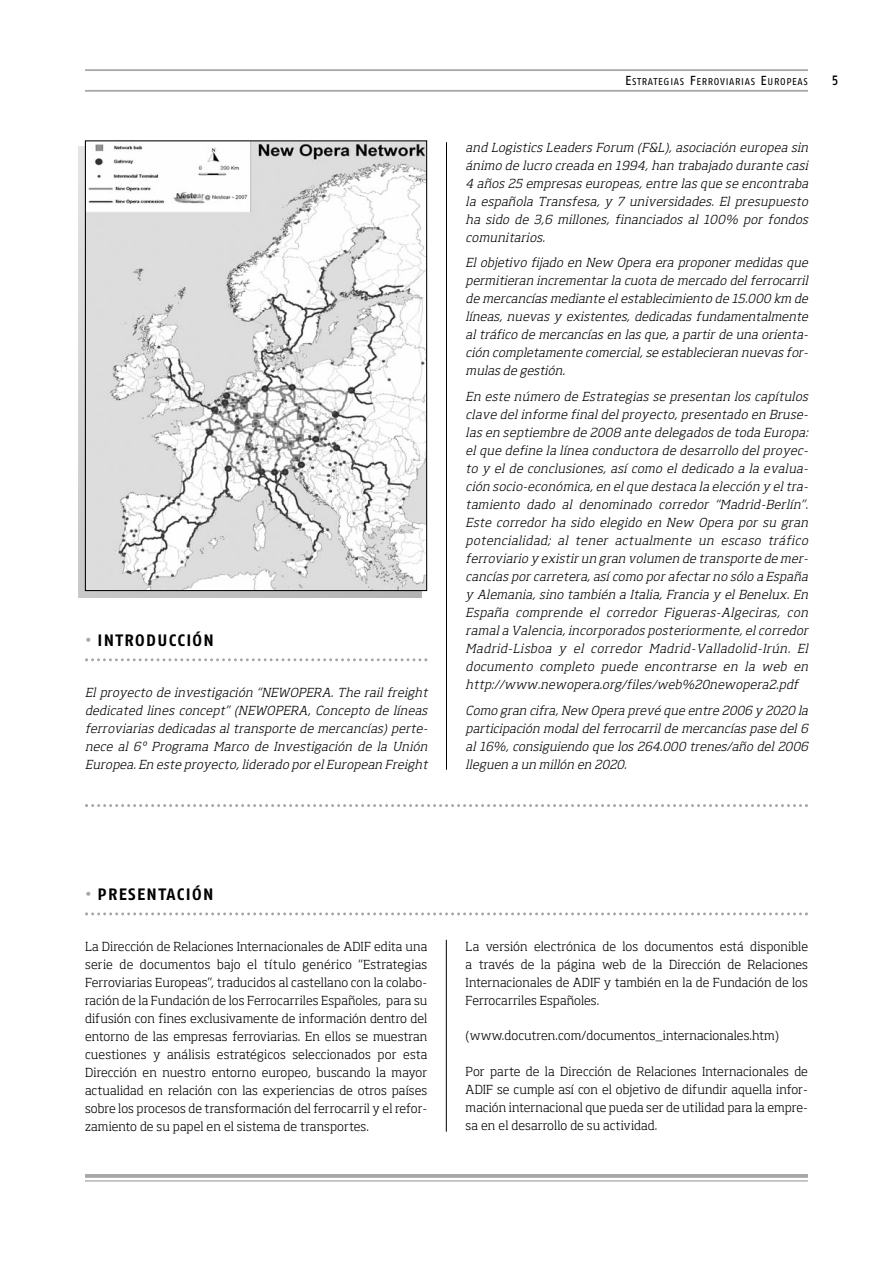
<style>
.page{position:relative;width:893px;height:1263px;background:#fff}
.page>*{position:absolute;margin:0;border:0;box-sizing:border-box;transform-origin:0 0}
.t1{font:700 16.5px "Adif Fago No";letter-spacing:.08em;color:#000}
.t2{font:500 13.5px "Adif Fago No";color:#000;scale:.85 1}
.t3{font:italic 300 12.3px/18px "Soho Std";letter-spacing:.02em;color:#000;text-align:justify}
.t4{font:300 12.3px/18px "Soho Std";letter-spacing:.01em;color:#000;text-align:justify}
.t5{font:9.75px "Adif Fago No";letter-spacing:.07em;color:#000}
.s1{color:#a6a6a6}
.s2{font-size:13.05px}
</style>
<div class="page">
<svg style="left:85px;top:804px;width:723px;height:3px"></svg>
<hr style="left:85px;top:90px;width:723px;height:2px;background:#a6a6a6">
<hr style="left:85px;top:69px;width:723px;height:2px;background:#a6a6a6">
<svg style="left:85px;top:1174px;width:723px;height:4px;background:#ababab"></svg>
<hr style="left:85px;top:1180px;width:723px;height:1px;background:#a6a6a6">
<hr style="left:446px;top:940px;width:1px;height:192px;background:#000">
<svg style="left:85px;top:912px;width:723px;height:3px"></svg>
<svg style="left:79px;top:146px;width:342px;height:451px;background:#c7c7c7"></svg>
<svg style="left:85px;top:658px;width:342px;height:3px"></svg>
<hr style="left:446px;top:142px;width:1px;height:628px;background:#000">
<img style="left:87px;top:142px;width:338px;height:447px">
<div style="left:85px;top:140px;width:342px;height:451px;border:1px solid #000"></div>
<h1 class="t1" style="left:85px;top:634px;width:130px"><span class="s1">•</span> INTRODUCCIÓN</h1>
<p class="t3" style="left:85px;top:685px;width:346px">El proyecto de investigación “NEWOPERA. The rail freight dedicated lines concept” (NEWOPERA, Concepto de líneas ferroviarias dedicadas al transporte de mercancías) perte&shy;nece al 6º Programa Marco de Investigación de la Unión Europea.En este proyecto,liderado por elEuropean Freight</p>
<p class="t5" style="left:625px;top:78px;width:184px"><span class="s2">E</span>STRATEGIAS <span class="s2">F</span>ERROVIARIAS <span class="s2">E</span>UROPEAS</p>
<p class="t2" style="left:832px;top:75px;width:9px">5</p>
<p class="t3" style="left:466px;top:139px;width:346px">and Logistics Leaders Forum (F&amp;L), asociación europea sin ánimo de lucro creada en 1994, han trabajado durante casi 4 años 25 empresas europeas, entre las que se encontraba la española Transfesa, y 7 universidades. El presupuesto ha sido de 3,6 millones, financiados al 100% por fondos comunitarios.</p>
<p class="t3" style="left:466px;top:255px;width:346px">El objetivo fijado en New Opera era proponer medidas que permitieran incrementar la cuota de mercado del ferrocarril de mercancías mediante elestablecimiento de 15.000 km de líneas, nuevas y existentes, dedicadas fundamentalmente al tráfico de mercancías en las que, a partir de una orienta&shy;ción completamente comercial,se establecieran nuevas for&shy;mulas de gestión.</p>
<p class="t3" style="left:466px;top:389px;width:346px">En este número de Estrategias se presentan los capítulos clave del informe final del proyecto, presentado en Bruse&shy;las en septiembre de 2008 ante delegados de toda Europa: el que define la línea conductora de desarrollo del proyec&shy;to y el de conclusiones, así como el dedicado a la evalua&shy;ción socio-económica,en elque destaca la elección y eltra&shy;tamiento dado al denominado corredor “Madrid-Berlín”.<br>Este corredor ha sido elegido en New Opera por su gran potencialidad; al tener actualmente un escaso tráfico ferroviario y existir un gran volumen de transporte de mer&shy;cancías por carretera,así como por afectar no sólo a España y Alemania, sino también a Italia, Francia y el Benelux. En España comprende el corredor Figueras-Algeciras, con ramala Valencia,incorporados posteriormente,elcorredor Madrid-Lisboa y el corredor Madrid-Valladolid-Irún. El documento completo puede encontrarse en la web en http://www.newopera.org/files/web%20newopera2.pdf</p>
<p class="t3" style="left:466px;top:702px;width:346px">Como gran cifra,New Opera prevé que entre 2006 y 2020 la participación modal del ferrocarril de mercancías pase del 6 al 16%, consiguiendo que los 264.000 trenes/año del 2006 lleguen a un millón en 2020.</p>
<h1 class="t1" style="left:85px;top:888px;width:130px"><span class="s1">•</span> PRESENTACIÓN</h1>
<p class="t4" style="left:85px;top:938px;width:344px">La Dirección de Relaciones Internacionales de ADIF edita una serie de documentos bajo el título genérico “Estrategias Ferroviarias Europeas”, traducidos al castellano con la colabo&shy;ración de la Fundación de los Ferrocarriles Españoles, para su difusión con fines exclusivamente de información dentro del entorno de las empresas ferroviarias. En ellos se muestran cuestiones y análisis estratégicos seleccionados por esta Dirección en nuestro entorno europeo, buscando la mayor actualidad en relación con las experiencias de otros países sobre los procesos de transformación del ferrocarril y el refor&shy;zamiento de su papel en el sistema de transportes.</p>
<p class="t4" style="left:466px;top:938px;width:344px">La versión electrónica de los documentos está disponible a través de la página web de la Dirección de Relaciones Internacionales de ADIF y también en la de Fundación de los Ferrocarriles Españoles.</p>
<p class="t4" style="left:466px;top:1028px;width:315px">(www.docutren.com/documentos_internacionales.htm)</p>
<p class="t4" style="left:466px;top:1064px;width:344px">Por parte de la Dirección de Relaciones Internacionales de ADIF se cumple así con el objetivo de difundir aquella infor&shy;mación internacional que pueda ser de utilidad para la empre&shy;sa en el desarrollo de su actividad.</p>
</div>
